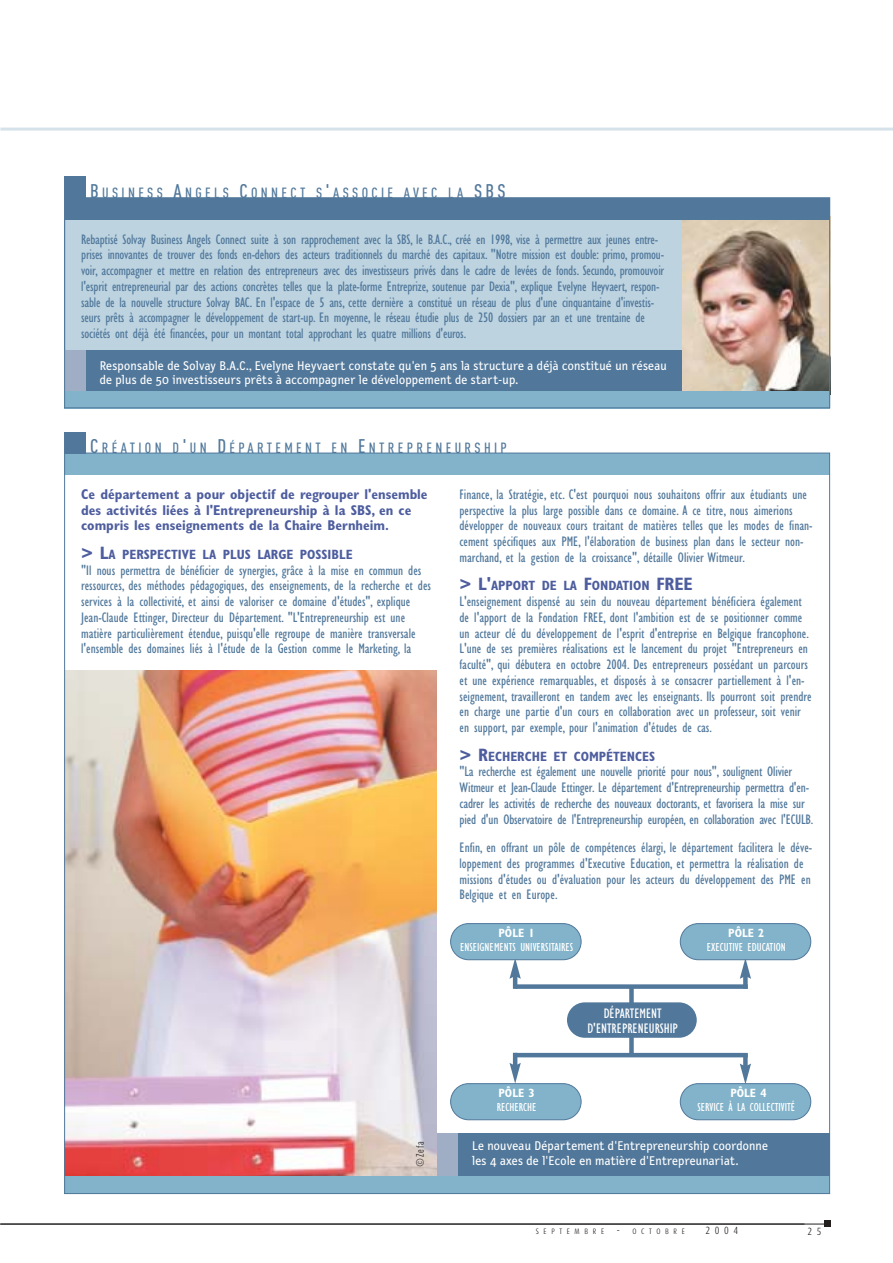
<style>
.page{position:relative;width:893px;height:1263px;background:#fff}
.page>*{position:absolute;margin:0;border:0;box-sizing:border-box;transform-origin:0 0}
.t1{font:500 14.7px "DIN Cond";letter-spacing:.23em;color:#51789b}
.t2{font:condensed 14.25px/15.8px "Gill Sans";color:#51789b}
.t3{font:700 condensed 14.25px/15.8px "Gill Sans";color:#4d5d9e}
.t4{font:condensed 14.25px/15.8px "Gill Sans";color:#fff;text-align:center}
.t5{font:700 condensed 13.5px "Gill Sans";color:#4d5d9e}
.t6{font:12.75px/14.2px "Letter Gothic Text";letter-spacing:.015em;color:#fff}
.t7{font:condensed 12px "Gill Sans";color:#fff}
.t8{font:700 condensed 12px "Gill Sans";color:#fff}
.t9{font:300 10.5px "Dax Condensed";color:#231f1f}
.t10{font:10.5px "DIN Cond";color:#231f1f}
.t11{font:300 7.8px "Dax Condensed";letter-spacing:.595em;color:#231f1f}
.s1{font-size:19.5px}
.s2{font-size:18px}
.s3{font-size:10.5px}
</style>
<div class="page">
<div style="left:436px;top:1133px;width:394px;height:45px;background:#51789b"></div>
<div style="left:436px;top:1133px;width:22px;height:45px;background:#9fadc5"></div>
<div style="left:65px;top:198px;width:764px;height:210px;background:#bdd3e0"></div>
<div style="left:64px;top:350px;width:621px;height:43px;background:#51789b"></div>
<div style="left:64px;top:350px;width:21px;height:43px;background:#9fadc5"></div>
<hr style="left:0;top:128px;width:892px;height:3px;background:#d5e2ea">
<hr style="left:1px;top:1224px;width:829px;height:1px;background:#231f1f">
<svg style="left:824px;top:1221px;width:6px;height:6px"></svg>
<img style="left:66px;top:670px;width:370px;height:507px">
<img style="left:682px;top:220px;width:146px;height:171px">
<div style="left:64px;top:198px;width:765px;height:22px;background:#51789b"></div>
<div style="left:64px;top:177px;width:21px;height:21px;background:#51789b"></div>
<div style="left:64px;top:391px;width:766px;height:17px;background:#82b3ca"></div>
<div style="left:64px;top:198px;width:766px;height:210px;border:1px solid #51789b"></div>
<div style="left:64px;top:453px;width:765px;height:22px;background:#82b3ca"></div>
<div style="left:64px;top:432px;width:21px;height:21px;background:#51789b"></div>
<div style="left:64px;top:1177px;width:766px;height:17px;background:#82b3ca"></div>
<svg style="left:629px;top:989px;width:4px;height:64px"></svg>
<div style="left:567px;top:1002px;width:129px;height:36px;background:#51789b;border-radius:18px"></div>
<div style="left:515px;top:984px;width:232px;height:5px;background:#51789b"></div>
<hr style="left:515px;top:1053px;width:232px;height:4px;background:#51789b">
<hr style="left:743px;top:975px;width:4px;height:14px;background:#51789b">
<svg style="left:739px;top:960px;width:12px;height:19px"></svg>
<hr style="left:513px;top:975px;width:4px;height:14px;background:#51789b">
<svg style="left:509px;top:960px;width:11px;height:19px"></svg>
<svg style="left:743px;top:1057px;width:4px;height:7px"></svg>
<svg style="left:740px;top:1064px;width:11px;height:19px"></svg>
<hr style="left:513px;top:1053px;width:4px;height:14px;background:#51789b">
<svg style="left:509px;top:1063px;width:12px;height:20px"></svg>
<div style="left:450px;top:924px;width:131px;height:36px;background:#82b3ca;border-radius:18px"></div>
<div style="left:450px;top:923px;width:131px;height:37px;border:1px solid #51789b;border-radius:18px"></div>
<div style="left:680px;top:924px;width:130px;height:36px;background:#82b3ca;border-radius:18px"></div>
<div style="left:680px;top:923px;width:131px;height:37px;border:1px solid #51789b;border-radius:18px"></div>
<div style="left:450px;top:1084px;width:131px;height:36px;background:#82b3ca;border-radius:18px"></div>
<div style="left:450px;top:1083px;width:131px;height:37px;border:1px solid #51789b;border-radius:18px"></div>
<div style="left:680px;top:1084px;width:130px;height:36px;background:#82b3ca;border-radius:18px"></div>
<div style="left:680px;top:1083px;width:131px;height:37px;border:1px solid #51789b;border-radius:18px"></div>
<p class="t1" style="left:90px;top:187px;width:417px"><span class="s1">B</span>USINESS <span class="s1">A</span>NGELS <span class="s1">C</span>ONNECT S<span class="s1">'</span>ASSOCIE AVEC LA <span class="s1">SBS</span></p>
<p class="t2" style="left:81px;top:233px;width:584px">Rebaptisé Solvay Business Angels Connect suite à son rapprochement avec la SBS, le B.A.C., créé en 1998, vise à permettre aux jeunes entre&shy;prises innovantes de trouver des fonds en-dehors des acteurs traditionnels du marché des capitaux. "Notre mission est double: primo, promou&shy;voir, accompagner et mettre en relation des entrepreneurs avec des investisseurs privés dans le cadre de levées de fonds. Secundo, promouvoir l'esprit entrepreneurial par des actions concrètes telles que la plate-forme Entreprize, soutenue par Dexia", explique Evelyne Heyvaert, respon&shy;sable de la nouvelle structure Solvay BAC. En l'espace de 5 ans, cette dernière a constitué un réseau de plus d'une cinquantaine d'investis&shy;seurs prêts à accompagner le développement de start-up. En moyenne, le réseau étudie plus de 250 dossiers par an et une trentaine de sociétés ont déjà été financées, pour un montant total approchant les quatre millions d'euros.</p>
<p class="t6" style="left:100px;top:359px;width:568px">Responsable de Solvay B.A.C., Evelyne Heyvaert constate qu'en 5 ans la structure a déjà constitué un réseau de plus de 50 investisseurs prêts à accompagner le développement de start-up.</p>
<p class="t1" style="left:90px;top:443px;width:418px"><span class="s1">C</span>RÉATION D<span class="s1">'</span>UN <span class="s1">D</span>ÉPARTEMENT EN <span class="s1">E</span>NTREPRENEURSHIP</p>
<p class="t3" style="left:81px;top:488px;width:348px">Ce département a pour objectif de regrouper l'ensemble des activités liées à l'Entrepreneurship à la SBS, en ce compris les enseignements de la Chaire Bernheim.</p>
<p class="t5" style="left:81px;top:550px;width:273px"><span class="s2">&gt; L</span>A PERSPECTIVE LA PLUS LARGE POSSIBLE</p>
<p class="t2" style="left:81px;top:564px;width:351px">"Il nous permettra de bénéficier de synergies, grâce à la mise en commun des ressources, des méthodes pédagogiques, des enseignements, de la recherche et des services à la collectivité, et ainsi de valoriser ce domaine d'études", explique Jean-Claude Ettinger, Directeur du Département. "L'Entrepreneurship est une matière particulièrement étendue, puisqu'elle regroupe de manière transversale l'ensemble des domaines liés à l'étude de la Gestion comme le Marketing, la</p>
<p class="t2" style="left:459px;top:488px;width:354px">Finance, la Stratégie, etc. C'est pourquoi nous souhaitons offrir aux étudiants une perspective la plus large possible dans ce domaine. A ce titre, nous aimerions développer de nouveaux cours traitant de matières telles que les modes de finan&shy;cement spécifiques aux PME, l'élaboration de business plan dans le secteur non&shy;marchand, et la gestion de la croissance", détaille Olivier Witmeur.</p>
<p class="t5" style="left:459px;top:581px;width:235px"><span class="s2">&gt; L'</span>APPORT DE LA <span class="s2">F</span>ONDATION <span class="s2">FREE</span></p>
<p class="t2" style="left:459px;top:595px;width:353px">L'enseignement dispensé au sein du nouveau département bénéficiera également de l'apport de la Fondation FREE, dont l'ambition est de se positionner comme un acteur clé du développement de l'esprit d'entreprise en Belgique francophone.<br>L'une de ses premières réalisations est le lancement du projet "Entrepreneurs en faculté", qui débutera en octobre 2004. Des entrepreneurs possédant un parcours et une expérience remarquables, et disposés à se consacrer partiellement à l'en&shy;seignement, travailleront en tandem avec les enseignants. Ils pourront soit prendre en charge une partie d'un cours en collaboration avec un professeur, soit venir en support, par exemple, pour l'animation d'études de cas.</p>
<p class="t5" style="left:459px;top:751px;width:197px"><span class="s2">&gt; R</span>ECHERCHE ET COMPÉTENCES</p>
<p class="t2" style="left:459px;top:765px;width:355px">"La recherche est également une nouvelle priorité pour nous", soulignent Olivier Witmeur et Jean-Claude Ettinger. Le département d'Entrepreneurship permettra d'en&shy;cadrer les activités de recherche des nouveaux doctorants, et favorisera la mise sur pied d'un Observatoire de l'Entrepreneurship européen, en collaboration avec l'ECULB.</p>
<p class="t2" style="left:459px;top:841px;width:354px">Enfin, en offrant un pôle de compétences élargi, le département facilitera le déve&shy;loppement des programmes d'Executive Education, et permettra la réalisation de missions d'études ou d'évaluation pour les acteurs du développement des PME en Belgique et en Europe.</p>
<p class="t10" style="left:416px;top:1167px;width:27px;rotate:-90deg">©Zefa</p>
<p class="t8" style="left:498px;top:929px;width:38px">PÔLE 1</p>
<p class="t7" style="left:460px;top:942px;width:115px">ENSEIGNEMENTS UNIVERSITAIRES</p>
<p class="t4" style="left:587px;top:1007px;width:92px">DÉPARTEMENT<br>D'ENTREPRENEURSHIP</p>
<p class="t8" style="left:728px;top:929px;width:38px">PÔLE 2</p>
<p class="t7" style="left:706px;top:942px;width:81px">EXECUTIVE EDUCATION</p>
<p class="t8" style="left:730px;top:1089px;width:38px">PÔLE 4</p>
<p class="t7" style="left:697px;top:1103px;width:99px">SERVICE À LA COLLECTIVITÉ</p>
<p class="t6" style="left:472px;top:1140px;width:297px">Le nouveau Département d'Entrepreneurship coordonne</p>
<p class="t8" style="left:498px;top:1089px;width:38px">PÔLE 3</p>
<p class="t7" style="left:496px;top:1103px;width:41px">RECHERCHE</p>
<p class="t6" style="left:472px;top:1154px;width:268px">les 4 axes de l'Ecole en matière d'Entrepreunariat.</p>
<p class="t11" style="left:535px;top:1227px;width:151px">SEPTEMBRE <span class="s3">-</span> OCTOBRE</p>
<p class="t9" style="left:705px;top:1225px;width:34px">2004</p>
<p class="t9" style="left:807px;top:1226px;width:16px">2 5</p>
</div>
